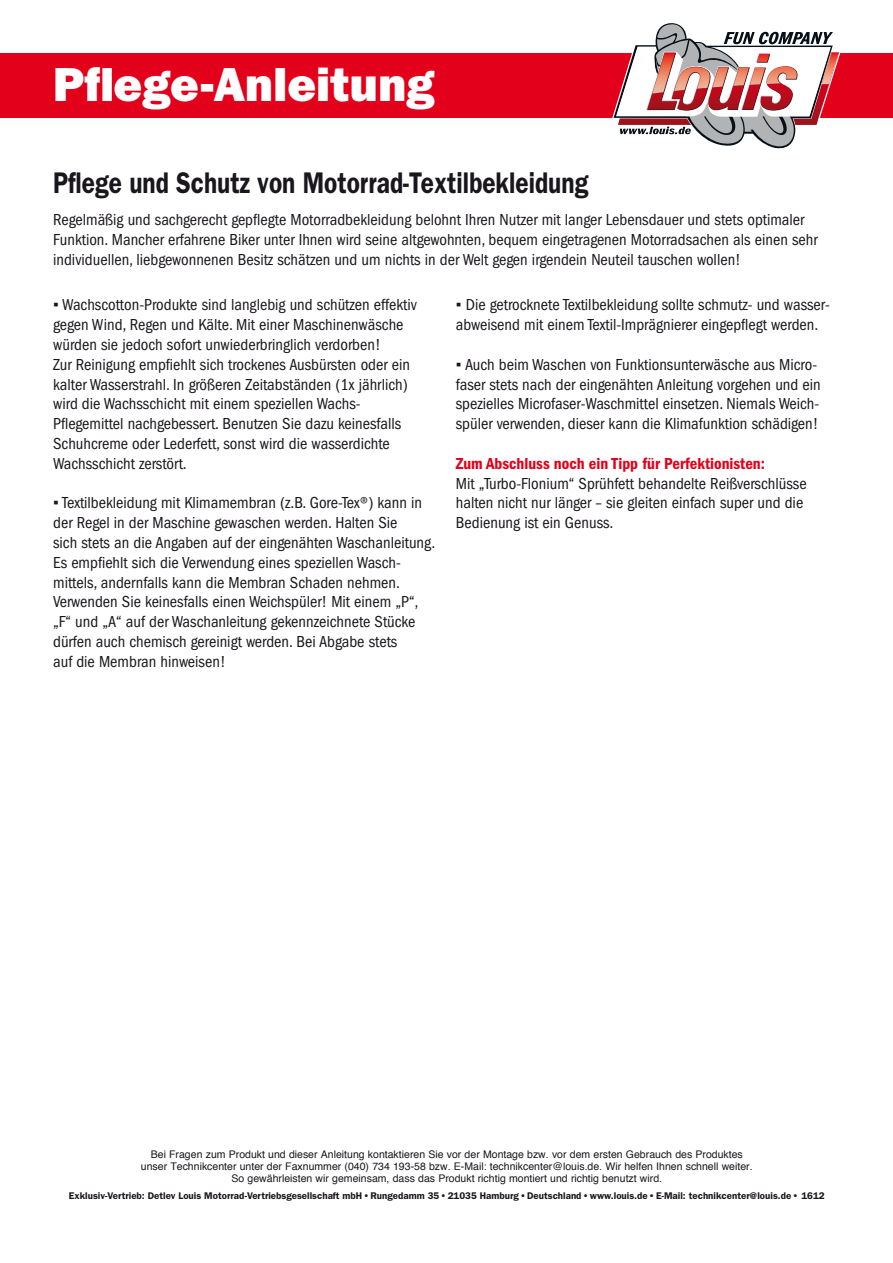
<style>
.page{position:relative;width:893px;height:1263px;background:#fff}
.page>*{position:absolute;margin:0;border:0;box-sizing:border-box;transform-origin:0 0}
.t1{font:800 48px "Franklin Gothic";color:#fff}
.t2{font:600 30px "Franklin Gothic";color:#1a171c;scale:.81 1}
.t3{font:condensed 16.5px/19.8px "Franklin Gothic";color:#1a171c}
.t4{font:600 condensed 16.5px "Franklin Gothic";color:#e2001a}
.t5{font:10.5px/12px "Helvetica";color:#1a171c;text-align:center}
.t6{font:600 9.75px "Franklin Gothic";color:#1a171c}
.s1{font-family:"Verdana";font-stretch:normal}
</style>
<div class="page">
<div style="left:0;top:53px;width:893px;height:64px;background:#e2001a"></div>
<svg style="left:612px;top:23px;width:228px;height:126px"></svg>
<img style="left:652px;top:53px;width:145px;height:41px">
<img style="left:822px;top:52px;width:17px;height:32px">
<h1 class="t1" style="left:53px;top:56px;width:383px">Pflege-Anleitung</h1>
<h2 class="t2" style="left:53px;top:165px;width:662px">Pflege und Schutz von Motorrad-Textilbekleidung</h2>
<p class="t3" style="left:53px;top:210px;width:766px">Regelmäßig und sachgerecht gepflegte Motorradbekleidung belohnt Ihren Nutzer mit langer Lebensdauer und stets optimaler<br>Funktion. Mancher erfahrene Biker unter Ihnen wird seine altgewohnten, bequem eingetragenen Motorradsachen als einen sehr individuellen, liebgewonnenen Besitz schätzen und um nichts in der Welt gegen irgendein Neuteil tauschen wollen!</p>
<p class="t3" style="left:53px;top:295px;width:365px"><span class="s1">▪</span> Wachscotton-Produkte sind langlebig und schützen effektiv gegen Wind, Regen und Kälte. Mit einer Maschinenwäsche würden sie jedoch sofort unwiederbringlich verdorben!<br>Zur Reinigung empfiehlt sich trockenes Ausbürsten oder ein kalter Wasserstrahl. In größeren Zeitabständen (1x jährlich) wird die Wachsschicht mit einem speziellen Wachs-Pflegemittel nachgebessert. Benutzen Sie dazu keinesfalls Schuhcreme oder Lederfett, sonst wird die wasserdichte Wachsschicht zerstört.</p>
<p class="t3" style="left:53px;top:493px;width:384px"><span class="s1">▪</span> Textilbekleidung mit Klimamembran (z.B. Gore-Tex®) kann in der Regel in der Maschine gewaschen werden. Halten Sie<br>sich stets an die Angaben auf der eingenähten Waschanleitung.<br>Es empfiehlt sich die Verwendung eines speziellen Wasch&shy;mittels, andernfalls kann die Membran Schaden nehmen.<br>Verwenden Sie keinesfalls einen Weichspüler! Mit einem „P“, „F“ und „A“ auf der Waschanleitung gekennzeichnete Stücke dürfen auch chemisch gereinigt werden. Bei Abgabe stets<br>auf die Membran hinweisen!</p>
<p class="t3" style="left:456px;top:295px;width:376px"><span class="s1">▪</span> Die getrocknete Textilbekleidung sollte schmutz- und wasser&shy;abweisend mit einem Textil-Imprägnierer eingepflegt werden.</p>
<p class="t3" style="left:456px;top:354px;width:366px"><span class="s1">▪</span> Auch beim Waschen von Funktionsunterwäsche aus Micro&shy;faser stets nach der eingenähten Anleitung vorgehen und ein spezielles Microfaser-Waschmittel einsetzen. Niemals Weich&shy;spüler verwenden, dieser kann die Klimafunktion schädigen!</p>
<p class="t4" style="left:456px;top:454px;width:311px">Zum Abschluss noch ein Tipp für Perfektionisten:</p>
<p class="t3" style="left:456px;top:473px;width:352px">Mit „Turbo-Flonium“ Sprühfett behandelte Reißverschlüsse halten nicht nur länger – sie gleiten einfach super und die<br>Bedienung ist ein Genuss.</p>
<p class="t5" style="left:141px;top:1148px;width:613px">Bei Fragen zum Produkt und dieser Anleitung kontaktieren Sie vor der Montage bzw. vor dem ersten Gebrauch des Produktes unser Technikcenter unter der Faxnummer (040) 734 193-58 bzw. E-Mail: technikcenter@louis.de. Wir helfen Ihnen schnell weiter.<br>So gewährleisten wir gemeinsam, dass das Produkt richtig montiert und richtig benutzt wird.</p>
<p class="t6" style="left:69px;top:1190px;width:757px">Exklusiv-Vertrieb: Detlev Louis Motorrad-Vertriebsgesellschaft mbH•Rungedamm 35•21035 Hamburg•Deutschland•www.louis.de•E-Mail: technikcenter@louis.de• 1612</p>
</div>
